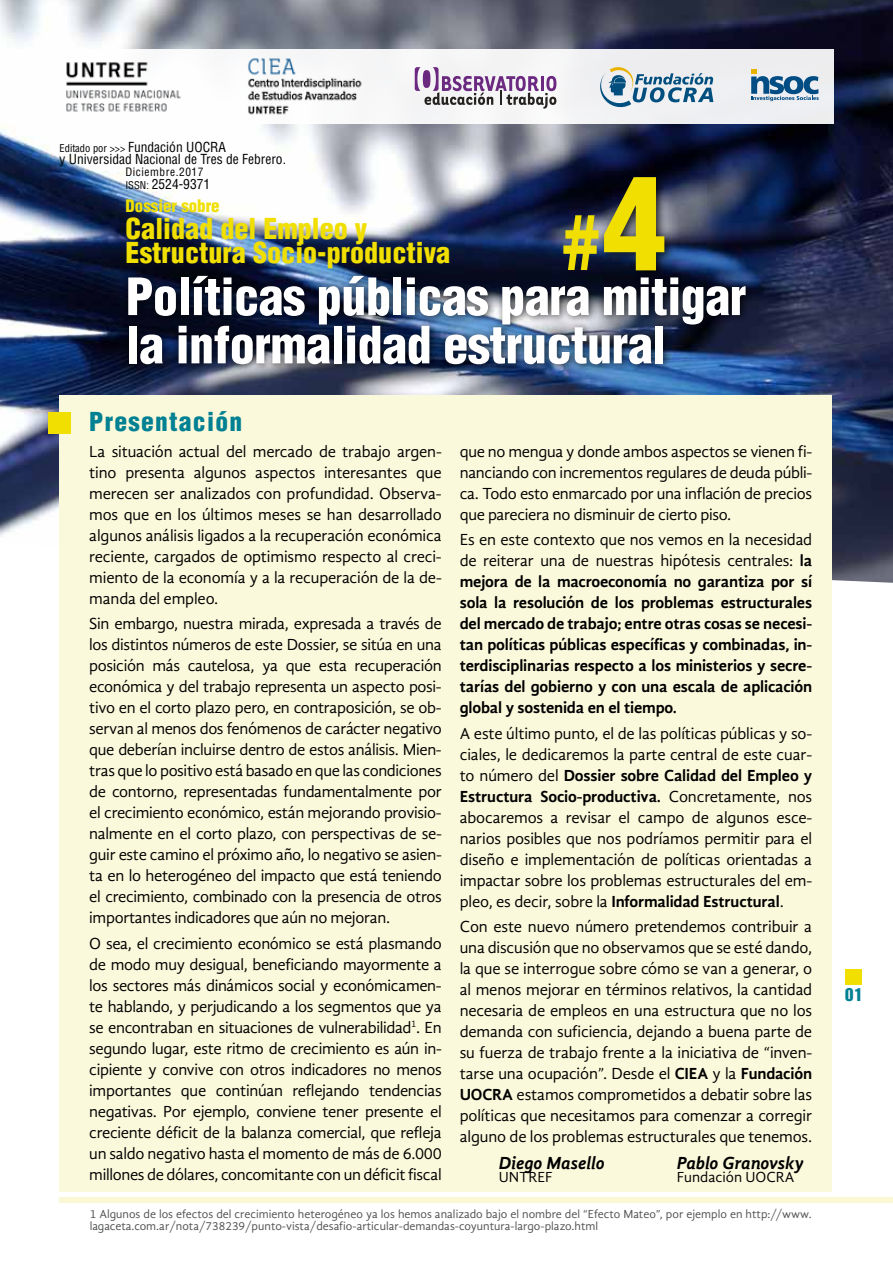
<style>
.page{position:relative;width:893px;height:1263px;background:#fff}
.page>*{position:absolute;margin:0;border:0;box-sizing:border-box;transform-origin:0 0}
.t1{font:900 condensed 72.9px "Helvetica LT Std";color:#f0df00}
.t2{font:900 condensed 50.1px/48.3px "Helvetica LT Std";letter-spacing:-.01em;color:#fff}
.t3{font:900 condensed 28.2px/24.5px "Helvetica LT Std";color:#f0df00}
.t4{font:900 condensed 25.5px "Helvetica LT Std";letter-spacing:.05em;color:#008093}
.t5{font:italic 700 18px "Gandhi Sans";color:#000}
.t6{font:18px "Helvetica LT Std Comp";color:#008093}
.t7{font:900 condensed 16.8px "Helvetica LT Std";color:#f0df00}
.t8{font:16.5px/21px "Gandhi Sans";letter-spacing:-.02em;color:#000;text-align:justify}
.t9{font:700 16.5px/21px "Gandhi Sans";letter-spacing:-.01em;color:#000;text-align:justify}
.t10{font:15px "Gandhi Sans";color:#000}
.t11{font:condensed 13.5px/12px "Helvetica LT Std";color:#000}
.t12{font:12px/12.6px "Gandhi Sans";color:#505153}
.t13{font:condensed 11.4px "Helvetica LT Std";letter-spacing:.05em;color:#000}
.s1{font-size:10.5px}
.s2{font-size:127.05px}
.s3{font-weight:400}
.s4{font-weight:700}
</style>
<div class="page">
<div style="left:845px;top:969px;width:16px;height:15px;background:#f0df00"></div>
<img style="left:0;top:0;width:893px;height:583px">
<div style="left:60px;top:395px;width:772px;height:797px;background:#fbf9db"></div>
<div style="left:599px;top:172px;width:77px;height:110px;background:#000;opacity:.75"></div>
<div style="left:48px;top:412px;width:23px;height:21px;background:#f0df00"></div>
<div style="left:122px;top:269px;width:633px;height:104px;background:#000;opacity:.75"></div>
<div style="left:0;top:49px;width:833px;height:74px;background:#f6f6f7"></div>
<svg style="left:600px;top:67px;width:113px;height:41px"></svg>
<svg style="left:415px;top:67px;width:141px;height:42px"></svg>
<svg style="left:751px;top:69px;width:68px;height:32px"></svg>
<img style="left:66px;top:62px;width:115px;height:50px">
<img style="left:248px;top:58px;width:114px;height:57px">
<div style="left:60px;top:1197px;width:833px;height:6px;background:#f9f7d4"></div>
<p class="t11" style="left:60px;top:141px;width:228px"><span class="s1">Editado por &gt;&gt;&gt;</span> Fundación UOCRA<br>y Universidad Nacional de Tres de Febrero.</p>
<p class="t13" style="left:125px;top:165px;width:80px">Diciembre.2017</p>
<p class="t11" style="left:125px;top:178px;width:86px"><span class="s1">ISSN:</span> 2524-9371</p>
<h1 class="t1" style="left:563px;top:197px;width:105px">#<span class="s2">4</span></h1>
<h2 class="t2" style="left:126px;top:272px;width:622px">Políticas públicas para mitigar la informalidad estructural</h2>
<p class="t7" style="left:126px;top:195px;width:96px">Dossier sobre</p>
<h3 class="t3" style="left:126px;top:216px;width:326px">Calidad del Empleo y<br>Estructura Socio-productiva</h3>
<h3 class="t4" style="left:89px;top:405px;width:154px">Presentación</h3>
<p class="t8" style="left:89px;top:441px;width:354px">La situación actual del mercado de trabajo argen&shy;tino presenta algunos aspectos interesantes que merecen ser analizados con profundidad. Observa&shy;mos que en los últimos meses se han desarrollado algunos análisis ligados a la recuperación económica reciente, cargados de optimismo respecto al creci&shy;miento de la economía y a la recuperación de la de&shy;manda del empleo.</p>
<p class="t8" style="left:89px;top:613px;width:354px">Sin embargo, nuestra mirada, expresada a través de los distintos números de este Dossier, se sitúa en una posición más cautelosa, ya que esta recuperación económica y del trabajo representa un aspecto posi&shy;tivo en el corto plazo pero, en contraposición, se ob&shy;servan al menos dos fenómenos de carácter negativo que deberían incluirse dentro de estos análisis. Mien&shy;tras que lo positivo está basado en que las condiciones de contorno, representadas fundamentalmente por el crecimiento económico, están mejorando provisio&shy;nalmente en el corto plazo, con perspectivas de se&shy;guir este camino el próximo año, lo negativo se asien&shy;ta en lo heterogéneo del impacto que está teniendo el crecimiento, combinado con la presencia de otros importantes indicadores que aún no mejoran.</p>
<p class="t8" style="left:89px;top:933px;width:354px">O sea, el crecimiento económico se está plasmando de modo muy desigual, beneficiando mayormente a los sectores más dinámicos social y económicamen&shy;te hablando, y perjudicando a los segmentos que ya se encontraban en situaciones de vulnerabilidad<sup>1</sup>. En segundo lugar, este ritmo de crecimiento es aún in&shy;cipiente y convive con otros indicadores no menos importantes que continúan reflejando tendencias negativas. Por ejemplo, conviene tener presente el creciente déficit de la balanza comercial, que refleja un saldo negativo hasta el momento de más de 6.000 millones de dólares, concomitante con un déficit fiscal</p>
<p class="t8" style="left:460px;top:441px;width:354px">que no mengua y donde ambos aspectos se vienen fi&shy;nanciando con incrementos regulares de deuda públi&shy;ca. Todo esto enmarcado por una inflación de precios que pareciera no disminuir de cierto piso.</p>
<p class="t9" style="left:460px;top:529px;width:354px"><span class="s3">Es en este contexto que nos vemos en la necesidad de reiterar una de nuestras hipótesis centrales:</span> la mejora de la macroeconomía no garantiza por sí sola la resolución de los problemas estructurales del mercado de trabajo; entre otras cosas se necesi&shy;tan políticas públicas específicas y combinadas, in&shy;terdisciplinarias respecto a los ministerios y secre&shy;tarías del gobierno y con una escala de aplicación global y sostenida en el tiempo.</p>
<p class="t8" style="left:460px;top:723px;width:354px">A este último punto, el de las políticas públicas y so&shy;ciales, le dedicaremos la parte central de este cuar&shy;to número del <span class="s4">Dossier sobre Calidad del Empleo y Estructura Socio-productiva.</span> Concretamente, nos abocaremos a revisar el campo de algunos esce&shy;narios posibles que nos podríamos permitir para el diseño e implementación de políticas orientadas a impactar sobre los problemas estructurales del em&shy;pleo, es decir, sobre la <span class="s4">Informalidad Estructural</span>.</p>
<p class="t8" style="left:460px;top:916px;width:354px">Con este nuevo número pretendemos contribuir a una discusión que no observamos que se esté dando, la que se interrogue sobre cómo se van a generar, o al menos mejorar en términos relativos, la cantidad necesaria de empleos en una estructura que no los demanda con suficiencia, dejando a buena parte de su fuerza de trabajo frente a la iniciativa de “inven&shy;tarse una ocupación”. Desde el <span class="s4">CIEA</span> y la <span class="s4">Fundación UOCRA</span> estamos comprometidos a debatir sobre las políticas que necesitamos para comenzar a corregir alguno de los problemas estructurales que tenemos.</p>
<p class="t5" style="left:499px;top:1152px;width:107px">Diego Masello</p>
<p class="t10" style="left:499px;top:1168px;width:56px">UNTREF</p>
<p class="t5" style="left:677px;top:1152px;width:129px">Pablo Granovsky</p>
<p class="t10" style="left:677px;top:1168px;width:119px">Fundación UOCRA</p>
<p class="t12" style="left:90px;top:1207px;width:723px">1 Algunos de los efectos del crecimiento heterogéneo ya los hemos analizado bajo el nombre del “Efecto Mateo”, por ejemplo en http://www. lagaceta.com.ar/nota/738239/punto-vista/desafio-articular-demandas-coyuntura-largo-plazo.html</p>
<p class="t6" style="left:845px;top:983px;width:19px">01</p>
</div>
